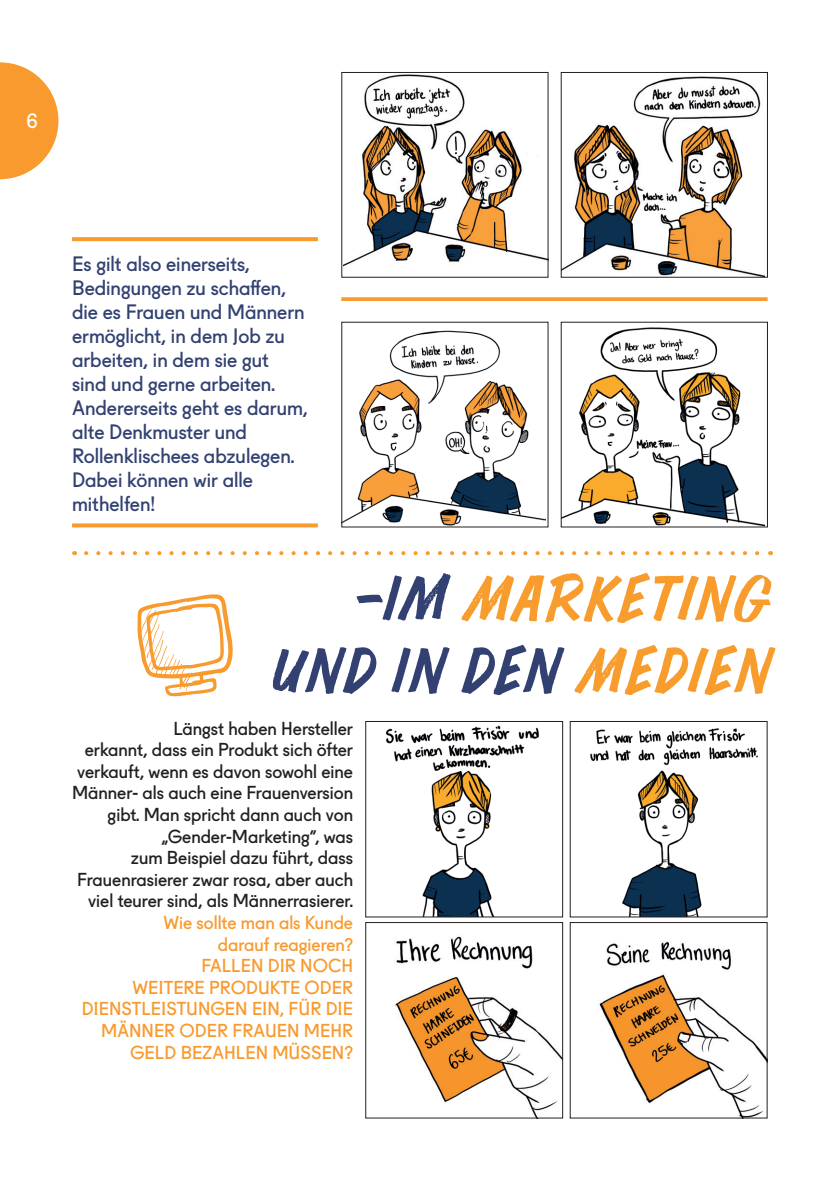
<style>
.page{position:relative;width:840px;height:1191px;background:#fff}
.page>*{position:absolute;margin:0;border:0;box-sizing:border-box;transform-origin:0 0}
.t1{font:60px/72px "Prachar";color:#f89d2d;text-align:right}
.t2{font:20px/24px "Fugue";color:#324171}
.t3{font:20px "Fugue";color:#fff}
.t4{font:18px/21.6px "Fugue";color:#231f20;text-align:right}
.t5{font:18px/21.6px "Fugue";color:#f89a2d;text-align:right}
.s1{color:#324171}
</style>
<div class="page">
<svg style="left:0;top:62px;width:58px;height:117px"></svg>
<svg style="left:72px;top:237px;width:245px;height:4px"></svg>
<svg style="left:72px;top:523px;width:245px;height:4px"></svg>
<svg style="left:137px;top:594px;width:96px;height:103px"></svg>
<img style="left:385px;top:725px;width:154px;height:190px">
<div style="left:365px;top:721px;width:198px;height:196px;border:1px solid #231f20"></div>
<img style="left:590px;top:728px;width:168px;height:187px">
<div style="left:569px;top:721px;width:198px;height:196px;border:1px solid #231f20"></div>
<img style="left:395px;top:936px;width:166px;height:180px">
<div style="left:365px;top:922px;width:198px;height:196px;border:1px solid #231f20"></div>
<img style="left:599px;top:941px;width:166px;height:175px">
<img style="left:343px;top:74px;width:203px;height:193px">
<div style="left:341px;top:72px;width:207px;height:206px;border:1px solid #231f20"></div>
<img style="left:562px;top:76px;width:202px;height:200px">
<div style="left:560px;top:72px;width:207px;height:206px;border:1px solid #231f20"></div>
<img style="left:562px;top:327px;width:202px;height:198px">
<img style="left:343px;top:330px;width:202px;height:195px">
<svg style="left:341px;top:297px;width:426px;height:4px;fill:#f89a2d"></svg>
<svg style="left:86px;top:551px;width:674px;height:4px"></svg>
<p class="t3" style="left:27px;top:105px;width:12px">6</p>
<p class="t2" style="left:72px;top:250px;width:237px">Es gilt also einerseits,<br>Bedingungen zu schaffen, die es Frauen und Männern ermöglicht, in dem Job zu arbeiten, in dem sie gut sind und gerne arbeiten.<br>Andererseits geht es darum, alte Denkmuster und<br>Rollenklischees abzulegen.<br>Dabei können wir alle mithelfen!</p>
<h1 class="t1" style="left:266px;top:560px;width:503px"><span class="s1">-IM</span> MARKETING<br><span class="s1">UND IN DEN</span> MEDIEN</h1>
<p class="t4" style="left:72px;top:715px;width:282px">Längst haben Hersteller<br>erkannt, dass ein Produkt sich öfter verkauft, wenn es davon sowohl eine<br>Männer- als auch eine Frauenversion gibt. Man spricht dann auch von „Gender-Marketing“, was<br>zum Beispiel dazu führt, dass<br>Frauenrasierer zwar rosa, aber auch viel teurer sind, als Männerrasierer.</p>
<p class="t5" style="left:82px;top:910px;width:273px">Wie sollte man als Kunde<br>darauf reagieren?<br>FALLEN DIR NOCH<br>WEITERE PRODUKTE ODER<br>DIENSTLEISTUNGEN EIN, FÜR DIE<br>MÄNNER ODER FRAUEN MEHR<br>GELD BEZAHLEN MÜSSEN?</p>
</div>
